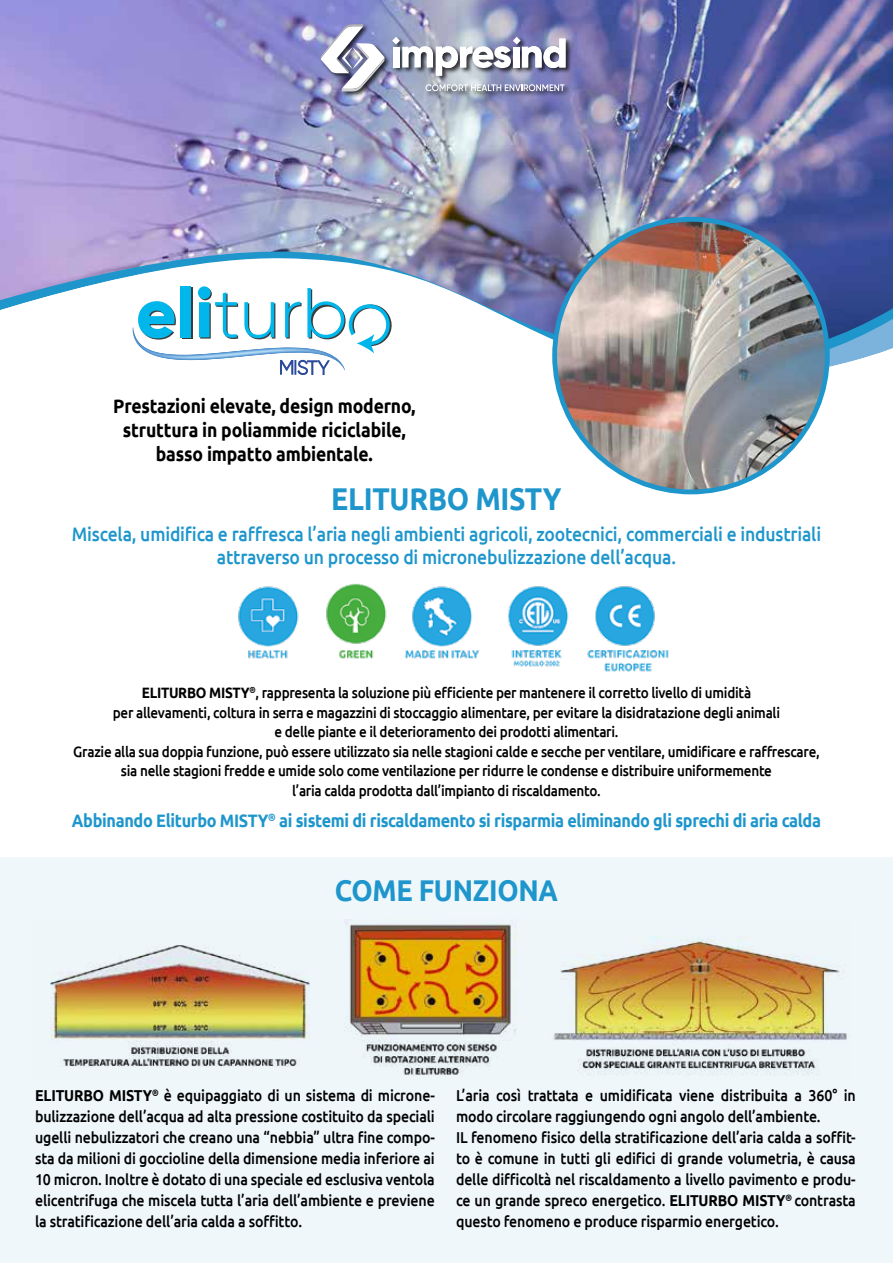
<style>
.page{position:relative;width:893px;height:1263px;background:#fff}
.page>*{position:absolute;margin:0;border:0;box-sizing:border-box;transform-origin:0 0}
.t1{font:700 31.5px "Ubuntu";letter-spacing:-.01em;color:#1e96cc;scale:.9 1}
.t2{font:700 30px "Ubuntu";letter-spacing:-.01em;color:#1e96cc;scale:.9 1}
.t3{font:500 19.5px/22.5px "Ubuntu";letter-spacing:-.01em;color:#1e96cc;text-align:center;scale:.9 1}
.t4{font:700 19.5px/24px "Ubuntu";letter-spacing:-.01em;color:#000;text-align:center;scale:.9 1}
.t5{font:700 18px "Ubuntu";letter-spacing:-.02em;color:#1e96cc;scale:.9 1}
.t6{font:500 15.75px/21px "Ubuntu";letter-spacing:-.01em;color:#000;text-align:justify;scale:.9 1}
.t7{font:500 15px/19.5px "Ubuntu";letter-spacing:-.02em;color:#000;text-align:center;scale:.9 1}
.s1{font-weight:700}
</style>
<div class="page">
<img style="left:0;top:0;width:893px;height:228px">
<img style="left:0;top:228px;width:893px;height:10px">
<svg style="left:0;top:242px;width:893px;height:185px"></svg>
<div style="left:320px;top:23px;width:252px;height:75px;background:#000;opacity:.75"></div>
<svg style="left:426px;top:84px;width:138px;height:7px"></svg>
<img style="left:321px;top:24px;width:63px;height:68px">
<svg style="left:392px;top:37px;width:174px;height:39px"></svg>
<svg style="left:133px;top:286px;width:262px;height:89px"></svg>
<div style="left:0;top:858px;width:893px;height:405px;background:#eff7fb"></div>
<img style="left:238px;top:583px;width:242px;height:76px">
<img style="left:508px;top:586px;width:161px;height:86px">
<img style="left:50px;top:919px;width:800px;height:157px">
<img style="left:555px;top:219px;width:272px;height:273px;border-radius:136px">
<p class="t4" style="left:113px;top:393px;width:337px">Prestazioni elevate, design moderno, struttura in poliammide riciclabile, basso impatto ambientale.</p>
<h1 class="t1" style="left:331px;top:480px;width:258px">ELITURBO MISTY</h1>
<p class="t3" style="left:72px;top:522px;width:834px">Miscela, umidifica e raffresca l’aria negli ambienti agricoli, zootecnici, commerciali e industriali attraverso un processo di micronebulizzazione dell’acqua.</p>
<p class="t7" style="left:73px;top:683px;width:831px"><span class="s1">ELITURBO MISTY</span><sup>®</sup>, rappresenta la soluzione più efficiente per mantenere il corretto livello di umidità<br>per allevamenti, coltura in serra e magazzini di stoccaggio alimentare, per evitare la disidratazione degli animali<br>e delle piante e il deterioramento dei prodotti alimentari.<br>Grazie alla sua doppia funzione, può essere utilizzato sia nelle stagioni calde e secche per ventilare, umidificare e raffrescare, sia nelle stagioni fredde e umide solo come ventilazione per ridurre le condense e distribuire uniformemente<br>l’aria calda prodotta dall’impianto di riscaldamento.</p>
<p class="t5" style="left:72px;top:810px;width:834px">Abbinando Eliturbo MISTY<sup>®</sup> ai sistemi di riscaldamento si risparmia eliminando gli sprechi di aria calda</p>
<h2 class="t2" style="left:335px;top:872px;width:249px">COME FUNZIONA</h2>
<p class="t6" style="left:35px;top:1084px;width:446px"><span class="s1">ELITURBO MISTY</span><sup>®</sup> è equipaggiato di un sistema di microne&shy;bulizzazione dell’acqua ad alta pressione costituito da speciali ugelli nebulizzatori che creano una “nebbia” ultra fine compo&shy;sta da milioni di goccioline della dimensione media inferiore ai 10 micron. Inoltre è dotato di una speciale ed esclusiva ventola elicentrifuga che miscela tutta l’aria dell’ambiente e previene la stratificazione dell’aria calda a soffitto.</p>
<p class="t6" style="left:456px;top:1084px;width:446px;text-align:left">L’aria così trattata e umidificata viene distribuita a 360° in modo circolare raggiungendo ogni angolo dell’ambiente.<br>IL fenomeno fisico della stratificazione dell’aria calda a soffit&shy;to è comune in tutti gli edifici di grande volumetria, è causa delle difficoltà nel riscaldamento a livello pavimento e produ&shy;ce un grande spreco energetico. <span class="s1">ELITURBO MISTY</span><sup>®</sup> contrasta questo fenomeno e produce risparmio energetico.</p>
</div>
